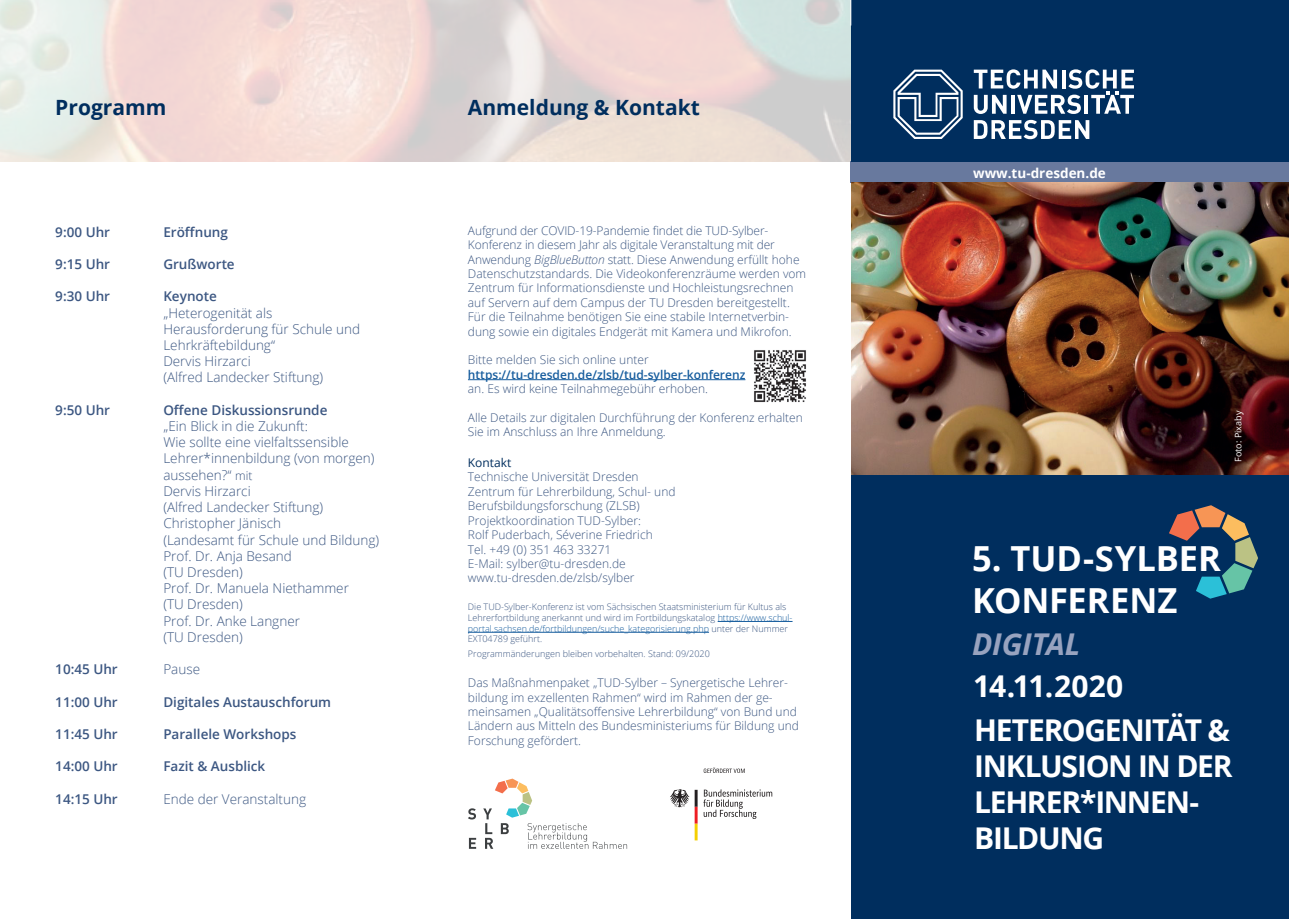
<style>
.page{position:relative;width:1289px;height:919px;background:#fff}
.page>*{position:absolute;margin:0;border:0;box-sizing:border-box;transform-origin:0 0}
.t1{font:700 34.5px/41.4px "Open Sans";color:#fff}
.t2{font:700 30px/36px "Open Sans";letter-spacing:-.045em;color:#fff;text-align:justify}
.t3{font:italic 700 30px "Open Sans";letter-spacing:-.005em;color:#98a3bf}
.t4{font:700 21px "Open Sans";color:#002e5e}
.t5{font:300 13.5px/16.2px "Open Sans";color:#3c5782}
.t6{font:600 13.5px "Open Sans";color:#3c5782}
.t7{font:700 13.5px "Open Sans";color:#fff}
.t8{font:300 12px/14.4px "Open Sans";color:#3c5782}
.t9{font:600 12px "Open Sans";color:#175d9e}
.t10{font:12px "Open Sans";color:#002e5e}
.t11{font:300 9px/10.8px "Open Sans";color:#3c5782}
.t12{font:9px "Open Sans";color:#fff}
.s1{font-size:12px}
.s2{font-style:italic}
.s3{color:#175d9e}
</style>
<div class="page">
<div style="left:850px;top:183px;width:438px;height:735px;background:#002e5e"></div>
<div style="left:850px;top:162px;width:438px;height:21px;background:#68799e"></div>
<div style="left:850px;top:0;width:438px;height:162px;background:#002e5e"></div>
<svg style="left:973px;top:120px;width:116px;height:19px"></svg>
<svg style="left:973px;top:70px;width:160px;height:44px"></svg>
<svg style="left:893px;top:70px;width:69px;height:69px"></svg>
<svg style="left:850px;top:0;width:1px;height:26px"></svg>
<hr style="left:468px;top:379px;width:277px;height:1px;background:#175d9e">
<svg style="left:468px;top:808px;width:8px;height:11px"></svg>
<svg style="left:469px;top:837px;width:7px;height:11px"></svg>
<svg style="left:483px;top:778px;width:144px;height:70px"></svg>
<hr style="left:717px;top:621px;width:75px;height:1px;background:#175d9e">
<hr style="left:468px;top:632px;width:241px;height:1px;background:#175d9e">
<img style="left:851px;top:182px;width:437px;height:292px">
<svg style="left:1169px;top:505px;width:89px;height:93px"></svg>
<svg style="left:703px;top:789px;width:69px;height:29px"></svg>
<svg style="left:670px;top:789px;width:27px;height:51px"></svg>
<svg style="left:703px;top:767px;width:41px;height:6px"></svg>
<img style="left:754px;top:350px;width:52px;height:52px">
<p class="t4" style="left:55px;top:93px;width:113px">Programm</p>
<p class="t4" style="left:468px;top:93px;width:233px">Anmeldung &amp; Kontakt</p>
<p class="t6" style="left:55px;top:222px;width:56px">9:00 Uhr</p>
<p class="t6" style="left:163px;top:222px;width:66px">Eröffnung</p>
<p class="t6" style="left:55px;top:255px;width:56px">9:15 Uhr</p>
<p class="t6" style="left:163px;top:255px;width:73px">Grußworte</p>
<p class="t6" style="left:55px;top:287px;width:56px">9:30 Uhr</p>
<p class="t6" style="left:163px;top:287px;width:55px">Keynote</p>
<p class="t5" style="left:163px;top:304px;width:110px">„Heterogenität als</p>
<p class="t5" style="left:163px;top:320px;width:198px">Herausforderung für Schule und<br>Lehrkräftebildung“</p>
<p class="t5" style="left:163px;top:353px;width:89px">Dervis Hirzarci</p>
<p class="t5" style="left:163px;top:369px;width:161px">(Alfred Landecker Stiftung)</p>
<p class="t6" style="left:55px;top:400px;width:56px">9:50 Uhr</p>
<p class="t6" style="left:163px;top:400px;width:166px">Offene Diskussionsrunde</p>
<p class="t5" style="left:163px;top:417px;width:146px">„Ein Blick in die Zukunft:</p>
<p class="t5" style="left:163px;top:434px;width:187px">Wie sollte eine vielfaltssensible</p>
<p class="t5" style="left:163px;top:450px;width:213px">Lehrer*innenbildung (von morgen)</p>
<p class="t5" style="left:163px;top:466px;width:91px">aussehen?“ <span class="s1">mit</span></p>
<p class="t5" style="left:163px;top:482px;width:89px">Dervis Hirzarci</p>
<p class="t5" style="left:163px;top:498px;width:161px">(Alfred Landecker Stiftung)</p>
<p class="t5" style="left:163px;top:515px;width:119px">Christopher Jänisch</p>
<p class="t5" style="left:163px;top:531px;width:217px">(Landesamt für Schule und Bildung)</p>
<p class="t5" style="left:163px;top:547px;width:130px">Prof. Dr. Anja Besand</p>
<p class="t5" style="left:163px;top:563px;width:81px">(TU Dresden)</p>
<p class="t5" style="left:163px;top:579px;width:187px">Prof. Dr. Manuela Niethammer (TU Dresden)</p>
<p class="t5" style="left:163px;top:612px;width:138px">Prof. Dr. Anke Langner</p>
<p class="t5" style="left:163px;top:628px;width:81px">(TU Dresden)</p>
<p class="t6" style="left:55px;top:660px;width:64px">10:45 Uhr</p>
<p class="t5" style="left:163px;top:660px;width:38px">Pause</p>
<p class="t6" style="left:55px;top:692px;width:64px">11:00 Uhr</p>
<p class="t6" style="left:163px;top:692px;width:169px">Digitales Austauschforum</p>
<p class="t6" style="left:55px;top:724px;width:64px">11:45 Uhr</p>
<p class="t6" style="left:163px;top:724px;width:135px">Parallele Workshops</p>
<p class="t6" style="left:55px;top:757px;width:64px">14:00 Uhr</p>
<p class="t6" style="left:163px;top:757px;width:103px">Fazit &amp; Ausblick</p>
<p class="t6" style="left:55px;top:789px;width:64px">14:15 Uhr</p>
<p class="t5" style="left:163px;top:790px;width:144px">Ende der Veranstaltung</p>
<p class="t8" style="left:468px;top:223px;width:340px">Aufgrund der COVID-19-Pandemie findet die TUD-Sylber-Konferenz in diesem Jahr als digitale Veranstaltung mit der Anwendung <span class="s2">BigBlueButton</span> statt. Diese Anwendung erfüllt hohe Datenschutzstandards. Die Videokonferenzräume werden vom Zentrum für Informationsdienste und Hochleistungsrechnen auf Servern auf dem Campus der TU Dresden bereitgestellt.<br>Für die Teilnahme benötigen Sie eine stabile Internetverbin&shy;dung sowie ein digitales Endgerät mit Kamera und Mikrofon.</p>
<p class="t8" style="left:468px;top:352px;width:182px">Bitte melden Sie sich online unter</p>
<p class="t9" style="left:468px;top:366px;width:279px">https://tu-dresden.de/zlsb/tud-sylber-konferenz</p>
<p class="t8" style="left:468px;top:381px;width:241px">an. Es wird keine Teilnahmegebühr erhoben.</p>
<p class="t8" style="left:468px;top:410px;width:336px">Alle Details zur digitalen Durchführung der Konferenz erhalten<br>Sie im Anschluss an Ihre Anmeldung.</p>
<p class="t10" style="left:468px;top:454px;width:45px">Kontakt</p>
<p class="t8" style="left:468px;top:469px;width:172px">Technische Universität Dresden</p>
<p class="t8" style="left:468px;top:484px;width:209px">Zentrum für Lehrerbildung, Schul- und</p>
<p class="t8" style="left:468px;top:498px;width:173px">Berufsbildungsforschung (ZLSB)</p>
<p class="t8" style="left:468px;top:512px;width:174px">Projektkoordination TUD-Sylber:</p>
<p class="t8" style="left:468px;top:527px;width:186px">Rolf Puderbach, Séverine Friedrich</p>
<p class="t8" style="left:468px;top:541px;width:145px">Tel. +49 (0) 351 463 33271</p>
<p class="t8" style="left:468px;top:556px;width:159px">E-Mail: sylber@tu-dresden.de</p>
<p class="t8" style="left:468px;top:570px;width:168px">www.tu-dresden.de/zlsb/sylber</p>
<p class="t11" style="left:468px;top:601px;width:326px">Die TUD-Sylber-Konferenz ist vom Sächsischen Staatsministerium für Kultus als Lehrerfortbildung anerkannt und wird im Fortbildungskatalog <span class="s3">https://www.schul&shy;portal.sachsen.de/fortbildungen/suche_kategorisierung.php</span> unter der Nummer EXT04789 geführt.</p>
<p class="t11" style="left:468px;top:648px;width:243px">Programmänderungen bleiben vorbehalten. Stand: 09/2020</p>
<p class="t8" style="left:468px;top:675px;width:332px">Das Maßnahmenpaket „TUD-Sylber – Synergetische Lehrer&shy;bildung im exzellenten Rahmen“ wird im Rahmen der ge&shy;meinsamen „Qualitätsoffensive Lehrerbildung“ von Bund und Ländern aus Mitteln des Bundesministeriums für Bildung und Forschung gefördert.</p>
<p class="t7" style="left:973px;top:163px;width:134px">www.tu-dresden.de</p>
<p class="t12" style="left:1232px;top:462px;width:52px;rotate:-90deg">Foto: Pixaby</p>
<p class="t1" style="left:972px;top:537px;width:250px">5. TUD-SYLBER<br>KONFERENZ</p>
<p class="t3" style="left:972px;top:622px;width:110px">DIGITAL</p>
<p class="t2" style="left:973px;top:667px;width:152px">14.11.2020</p>
<p class="t2" style="left:974px;top:711px;width:260px">HETEROGENITÄT &amp; INKLUSION IN DER LEHRER*INNEN-</p>
<p class="t2" style="left:974px;top:819px;width:131px">BILDUNG</p>
</div>
